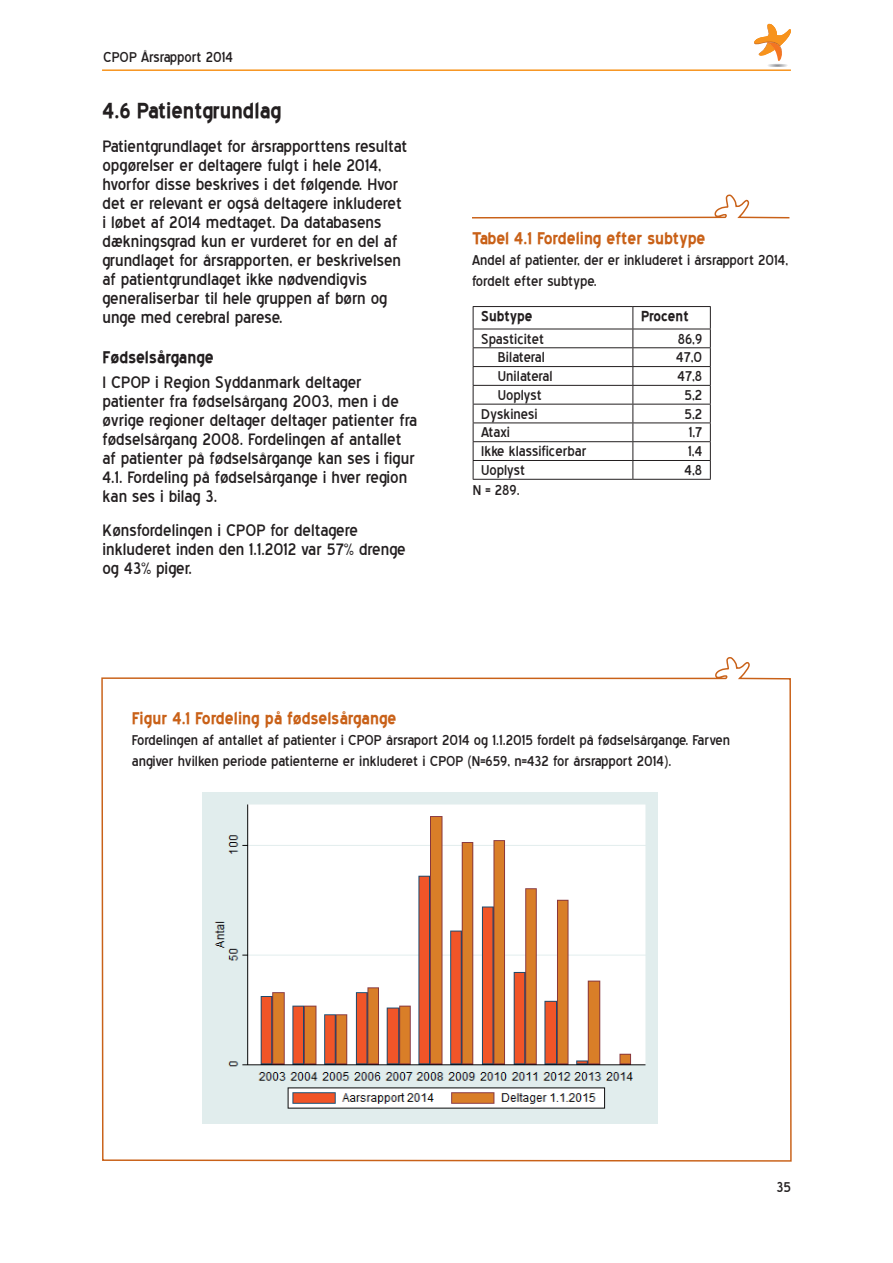
<style>
.page{position:relative;width:893px;height:1263px;background:#fff}
.page>*{position:absolute;margin:0;border:0;box-sizing:border-box;transform-origin:0 0}
.t1{font:700 27px "Blue Highway";color:#231f20}
.t2{font:21px/19px "Blue Highway";color:#231f20}
.t3{font:700 21px "Blue Highway";color:#c96118}
.t4{font:700 21px "Blue Highway";color:#231f20}
.t5{font:18px/21px "Blue Highway";color:#231f20}
.t6{font:700 18px "Blue Highway";color:#231f20}
</style>
<div class="page">
<svg style="left:101px;top:657px;width:691px;height:505px"></svg>
<svg style="left:472px;top:194px;width:318px;height:25px"></svg>
<hr style="left:473px;top:306px;width:160px;height:1px;background:#231f20">
<hr style="left:633px;top:306px;width:78px;height:1px;background:#231f20">
<hr style="left:473px;top:329px;width:160px;height:1px;background:#231f20">
<hr style="left:633px;top:329px;width:78px;height:1px;background:#231f20">
<hr style="left:473px;top:347px;width:160px;height:1px;background:#231f20">
<hr style="left:633px;top:347px;width:78px;height:1px;background:#231f20">
<hr style="left:473px;top:366px;width:160px;height:1px;background:#231f20">
<hr style="left:633px;top:366px;width:78px;height:1px;background:#231f20">
<hr style="left:473px;top:385px;width:160px;height:1px;background:#231f20">
<hr style="left:473px;top:404px;width:160px;height:1px;background:#231f20">
<hr style="left:633px;top:385px;width:78px;height:1px;background:#231f20">
<hr style="left:633px;top:404px;width:78px;height:1px;background:#231f20">
<svg style="left:473px;top:307px;width:1px;height:172px"></svg>
<hr style="left:473px;top:422px;width:160px;height:1px;background:#231f20">
<hr style="left:473px;top:441px;width:160px;height:1px;background:#231f20">
<hr style="left:473px;top:460px;width:160px;height:1px;background:#231f20">
<hr style="left:473px;top:479px;width:160px;height:1px;background:#231f20">
<svg style="left:632px;top:307px;width:1px;height:172px"></svg>
<hr style="left:633px;top:422px;width:78px;height:1px;background:#231f20">
<hr style="left:633px;top:441px;width:78px;height:1px;background:#231f20">
<hr style="left:633px;top:460px;width:78px;height:1px;background:#231f20">
<hr style="left:633px;top:479px;width:78px;height:1px;background:#231f20">
<svg style="left:710px;top:307px;width:1px;height:172px"></svg>
<svg style="left:754px;top:24px;width:37px;height:43px"></svg>
<hr style="left:102px;top:69px;width:689px;height:2px;background:#f7931d">
<img style="left:202px;top:792px;width:455px;height:331px">
<p class="t5" style="left:103px;top:47px;width:131px">CPOP Årsrapport 2014</p>
<p class="t1" style="left:102px;top:98px;width:181px">4.6 Patientgrundlag</p>
<p class="t2" style="left:102px;top:137px;width:306px">Patientgrundlaget for årsrapporttens resultat opgørelser er deltagere fulgt i hele 2014, hvorfor disse beskrives i det følgende. Hvor det er relevant er også deltagere inkluderet i løbet af 2014 medtaget. Da databasens dækningsgrad kun er vurderet for en del af grundlaget for årsrapporten, er beskrivelsen af patientgrundlaget ikke nødvendigvis generaliserbar til hele gruppen af børn og unge med cerebral parese.</p>
<p class="t4" style="left:102px;top:348px;width:113px">Fødselsårgange</p>
<p class="t2" style="left:102px;top:373px;width:317px">I CPOP i Region Syddanmark deltager patienter fra fødselsårgang 2003, men i de øvrige regioner deltager deltager patienter fra fødselsårgang 2008. Fordelingen af antallet af patienter på fødselsårgange kan ses i figur 4.1. Fordeling på fødselsårgange i hver region kan ses i bilag 3.</p>
<p class="t2" style="left:102px;top:521px;width:305px">Kønsfordelingen i CPOP for deltagere inkluderet inden den 1.1.2012 var 57% drenge og 43% piger.</p>
<p class="t3" style="left:472px;top:228px;width:235px">Tabel 4.1 Fordeling efter subtype</p>
<p class="t5" style="left:472px;top:249px;width:318px">Andel af patienter, der er inkluderet i årsrapport 2014, fordelt efter subtype.</p>
<p class="t6" style="left:481px;top:308px;width:53px">Subtype</p>
<p class="t6" style="left:641px;top:308px;width:49px">Procent</p>
<p class="t5" style="left:481px;top:328px;width:64px">Spasticitet</p>
<p class="t5" style="left:678px;top:328px;width:26px">86,9</p>
<p class="t5" style="left:498px;top:347px;width:49px">Bilateral</p>
<p class="t5" style="left:676px;top:347px;width:28px">47,0</p>
<p class="t5" style="left:498px;top:366px;width:56px">Unilateral</p>
<p class="t5" style="left:677px;top:366px;width:26px">47,8</p>
<p class="t5" style="left:498px;top:385px;width:45px">Uoplyst</p>
<p class="t5" style="left:684px;top:385px;width:19px">5,2</p>
<p class="t5" style="left:481px;top:403px;width:58px">Dyskinesi</p>
<p class="t5" style="left:684px;top:403px;width:19px">5,2</p>
<p class="t5" style="left:481px;top:422px;width:30px">Ataxi</p>
<p class="t5" style="left:689px;top:422px;width:15px">1,7</p>
<p class="t5" style="left:481px;top:441px;width:107px">Ikke klassificerbar</p>
<p class="t5" style="left:688px;top:441px;width:16px">1,4</p>
<p class="t5" style="left:481px;top:460px;width:45px">Uoplyst</p>
<p class="t5" style="left:684px;top:460px;width:19px">4,8</p>
<p class="t5" style="left:473px;top:479px;width:48px">N = 289.</p>
<p class="t3" style="left:132px;top:708px;width:266px">Figur 4.1 Fordeling på fødselsårgange</p>
<p class="t5" style="left:132px;top:729px;width:600px">Fordelingen af antallet af patienter i CPOP årsraport 2014 og 1.1.2015 fordelt på fødselsårgange. Farven angiver hvilken periode patienterne er inkluderet i CPOP (N=659, n=432 for årsrapport 2014).</p>
<p class="t5" style="left:776px;top:1177px;width:16px">35</p>
</div>
